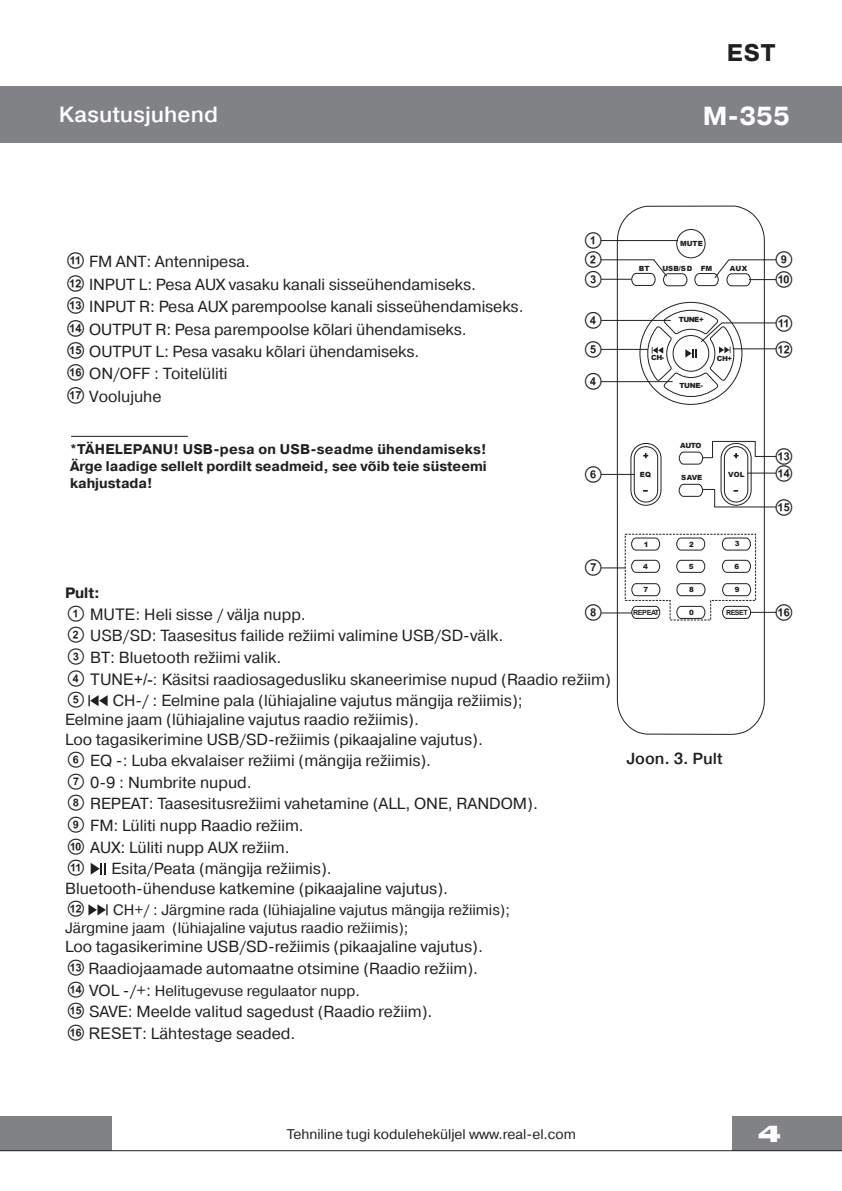
<style>
.page{position:relative;width:842px;height:1191px;background:#fff}
.page>*{position:absolute;margin:0;border:0;box-sizing:border-box;transform-origin:0 0}
.t1{font:700 26px "Pragmatica";color:#fff}
.t2{font:700 24px "Pragmatica";color:#231f20}
.t3{font:700 23.2px "Enter Sansman";color:#fff;scale:1.19 1}
.t4{font:500 22px "Pragmatica";color:#fff}
.t5{font:18.6px/18.8px "SVEN";color:#231f20}
.t6{font:18px "SVEN";color:#231f20}
.t7{font:16px/21.6px "Pragmatica";color:#231f20}
.t8{font:500 16px "Pragmatica";color:#231f20}
.t9{font:15px/18px "Pragmatica";color:#231f20}
.t10{font:700 15px "Pragmatica";color:#231f20}
.t11{font:700 14px/16.8px "Pragmatica";color:#231f20;text-align:justify}
.t12{font:14px "Pragmatica";color:#231f20}
.t13{font:900 7.2px "Arial";color:#231f20}
.t14{font:700 7.2px "Arial";letter-spacing:-.07em;color:#231f20}
.s1{font-family:"SVEN";font-size:18.6px}
.s2{font-family:"SVEN";font-size:18.8px}
.s3{font-family:"SVEN";font-size:18px}
.s4{font-family:"Arial"}
.s5{font-size:16px}
</style>
<div class="page">
<div style="left:732px;top:1115px;width:110px;height:35px;background:#808285"></div>
<div style="left:0;top:1115px;width:111px;height:35px;background:#808285"></div>
<hr style="left:0;top:1150px;width:842px;height:1px;background:#231f20">
<div style="left:0;top:86px;width:842px;height:57px;background:#808285"></div>
<hr style="left:71px;top:436px;width:117px;height:1px;background:#231f20">
<svg style="left:91px;top:863px;width:14px;height:11px"></svg>
<svg style="left:88px;top:904px;width:20px;height:11px"></svg>
<svg style="left:88px;top:695px;width:20px;height:11px"></svg>
<hr style="left:733px;top:348px;width:43px;height:1px;background:#231f20">
<hr style="left:601px;top:320px;width:70px;height:1px;background:#231f20">
<hr style="left:601px;top:381px;width:71px;height:1px;background:#231f20">
<hr style="left:601px;top:259px;width:53px;height:1px;background:#231f20">
<hr style="left:601px;top:240px;width:77px;height:1px;background:#231f20">
<hr style="left:601px;top:349px;width:47px;height:1px;background:#231f20">
<hr style="left:601px;top:474px;width:34px;height:1px;background:#231f20">
<hr style="left:601px;top:279px;width:31px;height:1px;background:#231f20">
<hr style="left:722px;top:322px;width:54px;height:1px;background:#231f20">
<svg style="left:616px;top:205px;width:149px;height:530px"></svg>
<div style="left:676px;top:229px;width:30px;height:29px;border:1px solid #231f20;border-radius:50%"></div>
<svg style="left:630px;top:441px;width:32px;height:65px"></svg>
<svg style="left:601px;top:533px;width:175px;height:88px"></svg>
<svg style="left:694px;top:258px;width:82px;height:29px"></svg>
<svg style="left:631px;top:258px;width:57px;height:29px"></svg>
<svg style="left:645px;top:307px;width:92px;height:92px"></svg>
<svg style="left:678px;top:441px;width:98px;height:66px"></svg>
<h3 class="t4" style="left:59px;top:101px;width:161px">Kasutusjuhend</h3>
<h2 class="t2" style="left:727px;top:37px;width:50px">EST</h2>
<h1 class="t1" style="left:703px;top:99px;width:89px">M-355</h1>
<p class="t7" style="left:64px;top:251px;width:461px;line-height:22.4px"><span class="s1">K</span> FM ANT: Antennipesa.<br><span class="s1">L</span> INPUT L: Pesa AUX vasaku kanali sisseühendamiseks.<br><span class="s2">M</span> INPUT R: Pesa AUX parempoolse kanali sisseühendamiseks.<br><span class="s2">N</span> OUTPUT R: Pesa parempoolse kõlari ühendamiseks.<br><span class="s2">O</span> OUTPUT L: Pesa vasaku kõlari ühendamiseks.<br><span class="s2">P</span> ON/OFF : Toitelüliti<br><span class="s2">Q</span> Voolujuhe</p>
<p class="t11" style="left:70px;top:441px;width:418px">*TÄHELEPANU! USB-pesa on USB-seadme ühendamiseks!<br>Ärge laadige sellelt pordilt seadmeid, see võib teie süsteemi kahjustada!</p>
<p class="t5" style="left:582px;top:231px;width:24px">A<br>B</p>
<p class="t5" style="left:582px;top:270px;width:24px">C</p>
<p class="t5" style="left:582px;top:311px;width:24px">D</p>
<p class="t5" style="left:582px;top:340px;width:24px">E</p>
<p class="t5" style="left:582px;top:372px;width:24px">D</p>
<p class="t5" style="left:582px;top:465px;width:24px">F</p>
<p class="t13" style="left:680px;top:238px;width:24px">MUTE</p>
<p class="t13" style="left:639px;top:263px;width:12px">BT</p>
<p class="t13" style="left:662px;top:263px;width:51px">USB/SD FM</p>
<p class="t13" style="left:730px;top:263px;width:19px">AUX</p>
<p class="t13" style="left:679px;top:315px;width:26px">TUNE+</p>
<p class="t13" style="left:651px;top:352px;width:15px">CH-</p>
<p class="t13" style="left:717px;top:353px;width:17px">CH+</p>
<p class="t13" style="left:679px;top:380px;width:25px">TUNE-</p>
<p class="t13" style="left:680px;top:440px;width:23px">AUTO</p>
<p class="t13" style="left:640px;top:469px;width:13px">EQ</p>
<p class="t13" style="left:728px;top:469px;width:18px">VOL</p>
<p class="t13" style="left:681px;top:472px;width:22px">SAVE</p>
<p class="t5" style="left:582px;top:558px;width:24px">G</p>
<p class="t5" style="left:582px;top:603px;width:24px">H</p>
<p class="t10" style="left:65px;top:583px;width:36px">Pult:</p>
<p class="t7" style="left:65px;top:604px;width:547px"><span class="s3">A</span> <span class="s4">MUTE</span>: Heli sisse / välja nupp.<br><span class="s3">B</span> USB/SD: Taasesitus failide režiimi valimine USB/SD-välk.<br><span class="s3">C</span> BT: Bluetooth režiimi valik.<br><span class="s3">D</span> <span class="s4">TUNE+/-:</span> Käsitsi raadiosagedusliku skaneerimise nupud (Raadio režiim)</p>
<p class="t6" style="left:65px;top:689px;width:23px">E</p>
<p class="t7" style="left:65px;top:691px;width:459px;line-height:19.2px;text-indent:48px">CH-/ : Eelmine pala (lühiajaline vajutus mängĳa režiimis);<br>Eelmine jaam (lühiajaline vajutus raadio režiimis).<br>Loo tagasikerimine USB/SD-režiimis (pikaajaline vajutus).</p>
<p class="t7" style="left:65px;top:750px;width:474px"><span class="s3">F</span> EQ -: Luba ekvalaiser režiimi (mängĳa režiimis).<br><span class="s3">G</span> 0-9 : Numbrite nupud.<br><span class="s3">H</span> REPEAT: Taasesitusrežiimi vahetamine (ALL, ONE, RANDOM).<br><span class="s3">I</span> FM: Lüliti nupp Raadio režiim.<br><span class="s3">J</span> AUX: Lüliti nupp AUX režiim.</p>
<p class="t6" style="left:65px;top:857px;width:22px">K</p>
<p class="t7" style="left:65px;top:859px;width:385px;line-height:19.2px;text-indent:46px">Esita/Peata (mängĳa režiimis).<br>Bluetooth-ühenduse katkemine (pikaajaline vajutus).</p>
<p class="t6" style="left:65px;top:898px;width:22px">L</p>
<p class="t9" style="left:65px;top:901px;width:446px;text-indent:48px">CH+/ : Järgmine rada (lühiajaline vajutus mängĳa režiimis);<br>Järgmine jaam (lühiajaline vajutus raadio režiimis);</p>
<p class="t7" style="left:65px;top:936px;width:419px">Loo tagasikerimine USB/SD-režiimis (pikaajaline vajutus).<br><span class="s3">M</span> Raadiojaamade automaatne otsimine (Raadio režiim).</p>
<p class="t9" style="left:65px;top:981px;width:297px"><span class="s3">N</span> <span class="s5">VOL -/+:</span> Helitugevuse regulaator nupp.</p>
<p class="t7" style="left:65px;top:1001px;width:369px"><span class="s3">O</span> SAVE: Meelde valitud sagedust (Raadio režiim).<br><span class="s3">P</span> <span class="s4">RESET</span>: Lähtestage seaded.</p>
<p class="t13" style="left:644px;top:539px;width:6px">1</p>
<p class="t13" style="left:689px;top:539px;width:6px">2</p>
<p class="t13" style="left:735px;top:538px;width:6px">3</p>
<p class="t13" style="left:643px;top:561px;width:6px">4</p>
<p class="t13" style="left:689px;top:561px;width:6px">5</p>
<p class="t13" style="left:735px;top:561px;width:6px">6</p>
<p class="t13" style="left:643px;top:584px;width:6px">7</p>
<p class="t13" style="left:689px;top:584px;width:6px">8</p>
<p class="t13" style="left:735px;top:584px;width:6px">9</p>
<p class="t14" style="left:633px;top:607px;width:28px">REPEAT</p>
<p class="t13" style="left:689px;top:607px;width:6px">0</p>
<p class="t14" style="left:726px;top:607px;width:23px">RESET</p>
<p class="t8" style="left:626px;top:748px;width:98px">Joon. 3. Pult</p>
<p class="t5" style="left:773px;top:250px;width:24px">I</p>
<p class="t5" style="left:773px;top:270px;width:24px">J</p>
<p class="t5" style="left:773px;top:314px;width:23px">K</p>
<p class="t5" style="left:773px;top:340px;width:23px">L</p>
<p class="t5" style="left:773px;top:447px;width:23px">M</p>
<p class="t5" style="left:773px;top:464px;width:23px">N</p>
<p class="t5" style="left:773px;top:498px;width:23px">O</p>
<p class="t5" style="left:773px;top:603px;width:23px">P</p>
<p class="t12" style="left:287px;top:1125px;width:291px">Tehniline tugi koduleheküljel www.real-el.com</p>
<h3 class="t3" style="left:758px;top:1121px;width:21px">4</h3>
</div>
